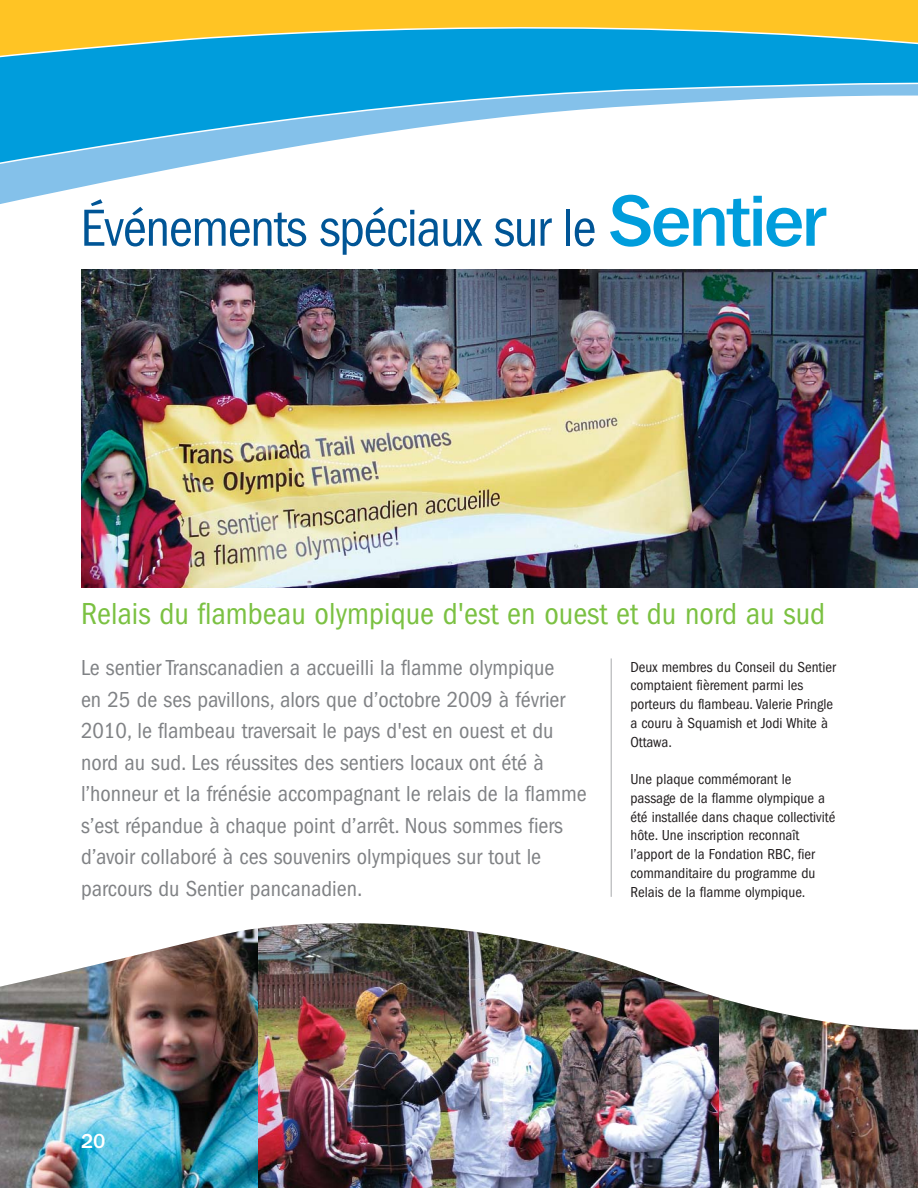
<style>
.page{position:relative;width:918px;height:1188px;background:#fff}
.page>*{position:absolute;margin:0;border:0;box-sizing:border-box;transform-origin:0 0}
.t1{font:condensed 54px "Franklin Gothic";letter-spacing:-.025em;color:#005596}
.t2{font:condensed 31.5px "Franklin Gothic";color:#7bc142}
.t3{font:condensed 22.5px/31.5px "Franklin Gothic";color:#808285}
.t4{font:500 21px "Franklin Gothic";color:#fff}
.t5{font:condensed 15px/18.8px "Franklin Gothic";color:#231f20}
.s1{font-family:"Franklin Gothic IT Cby BT";font-weight:500;font-stretch:normal;font-size:72px;color:#009ddc}
</style>
<div class="page">
<div style="left:0;top:0;width:918px;height:89px;background:#ffc424"></div>
<svg style="left:0;top:167px;width:181px;height:37px"></svg>
<svg style="left:0;top:27px;width:918px;height:140px"></svg>
<img style="left:258px;top:1030px;width:461px;height:158px">
<img style="left:81px;top:269px;width:837px;height:318px">
<img style="left:719px;top:1030px;width:199px;height:158px">
<img style="left:0;top:1030px;width:258px;height:158px">
<img style="left:0;top:874px;width:918px;height:156px">
<svg style="left:487px;top:886px;width:413px;height:97px"></svg>
<hr style="left:611px;top:658px;width:1px;height:239px;background:#a7a9ac">
<h1 class="t1" style="left:81px;top:210px;width:747px">Événements spéciaux sur le <span class="s1">Sentier</span></h1>
<h2 class="t2" style="left:81px;top:603px;width:746px">Relais du flambeau olympique d'est en ouest et du nord au sud</h2>
<p class="t3" style="left:81px;top:654px;width:507px">Le sentier Transcanadien a accueilli la flamme olympique<br>en 25 de ses pavillons, alors que d’octobre 2009 à février 2010, le flambeau traversait le pays d'est en ouest et du nord au sud. Les réussites des sentiers locaux ont été à l’honneur et la frénésie accompagnant le relais de la flamme s’est répandue à chaque point d’arrêt. Nous sommes fiers d’avoir collaboré à ces souvenirs olympiques sur tout le parcours du Sentier pancanadien.</p>
<p class="t5" style="left:630px;top:658px;width:207px">Deux membres du Conseil du Sentier comptaient fièrement parmi les porteurs du flambeau. Valerie Pringle a couru à Squamish et Jodi White à<br>Ottawa.</p>
<p class="t5" style="left:630px;top:771px;width:206px">Une plaque commémorant le passage de la flamme olympique a été installée dans chaque collectivité hôte. Une inscription reconnaît l’apport de la Fondation RBC, fier commanditaire du programme du<br>Relais de la flamme olympique.</p>
<p class="t4" style="left:81px;top:1134px;width:26px">20</p>
</div>
